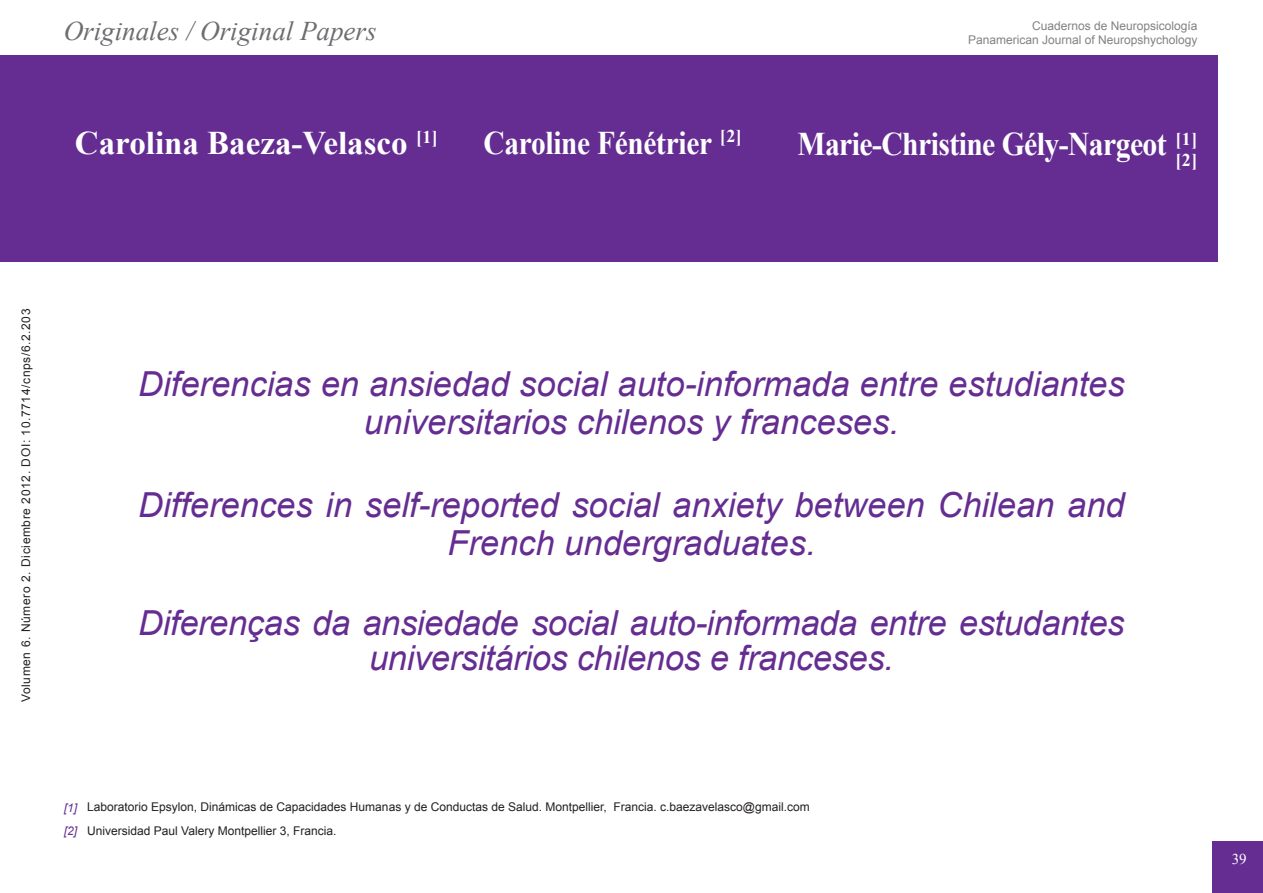
<style>
.page{position:relative;width:1263px;height:893px;background:#fff}
.page>*{position:absolute;margin:0;border:0;box-sizing:border-box;transform-origin:0 0}
.t1{font:italic 34.5px/37.5px "Arial";color:#652d91;text-align:center}
.t2{font:700 33px "Times New Roman";letter-spacing:-.01em;color:#fff;scale:.9 1}
.t3{font:700 33px "Times New Roman";letter-spacing:-.01em;color:#fff}
.t4{font:700 33px "Times New Roman";letter-spacing:-.01em;color:#fff;scale:.89 1}
.t5{font:italic 27px "Times New Roman";color:#6c6d70}
.t6{font:700 18px "Times New Roman";color:#fff}
.t7{font:15px "Times New Roman";color:#fff}
.t8{font:12px "Arial";color:#231f20}
.t9{font:12px "Arial";color:#808285}
.t10{font:12px "Arial";letter-spacing:.05em;color:#231f20}
.t11{font:italic 12px "Arial";color:#652d91}
</style>
<div class="page">
<div style="left:0;top:55px;width:1217px;height:206px;background:#652d91"></div>
<div style="left:1212px;top:842px;width:51px;height:51px;background:#652d91"></div>
<p class="t5" style="left:64px;top:12px;width:314px">Originales / Original Papers</p>
<p class="t9" style="left:1032px;top:18px;width:167px">Cuadernos de Neuropsicología</p>
<p class="t9" style="left:968px;top:32px;width:231px">Panamerican Journal of Neuropshychology</p>
<p class="t3" style="left:75px;top:120px;width:334px">Carolina Baeza-Velasco</p>
<p class="t6" style="left:416px;top:125px;width:23px">[1]</p>
<p class="t4" style="left:484px;top:120px;width:258px">Caroline Fénétrier</p>
<p class="t6" style="left:720px;top:123px;width:23px">[2]</p>
<p class="t2" style="left:797px;top:121px;width:412px">Marie-Christine Gély-Nargeot</p>
<p class="t6" style="left:1175px;top:126px;width:23px">[1]</p>
<p class="t6" style="left:1175px;top:148px;width:23px">[2]</p>
<p class="t10" style="left:18px;top:702px;width:395px;rotate:-90deg">Volumen 6. Número 2. Diciembre 2012. DOI: 10.7714/cnps/6.2.203</p>
<p class="t1" style="left:138px;top:366px;width:988px">Diferencias en ansiedad social auto-informada entre estudiantes universitarios chilenos y franceses.</p>
<p class="t1" style="left:138px;top:487px;width:988px">Differences in self-reported social anxiety between Chilean and<br>French undergraduates.</p>
<p class="t1" style="left:138px;top:606px;width:988px;line-height:34.5px">Diferenças da ansiedade social auto-informada entre estudantes universitários chilenos e franceses.</p>
<p class="t11" style="left:64px;top:800px;width:15px">[1]</p>
<p class="t11" style="left:64px;top:823px;width:15px">[2]</p>
<p class="t8" style="left:87px;top:799px;width:724px">Laboratorio Epsylon, Dinámicas de Capacidades Humanas y de Conductas de Salud. Montpellier, Francia. c.baezavelasco@gmail.com</p>
<p class="t8" style="left:87px;top:823px;width:251px">Universidad Paul Valery Montpellier 3, Francia.</p>
<p class="t7" style="left:1232px;top:848px;width:16px">39</p>
</div>
